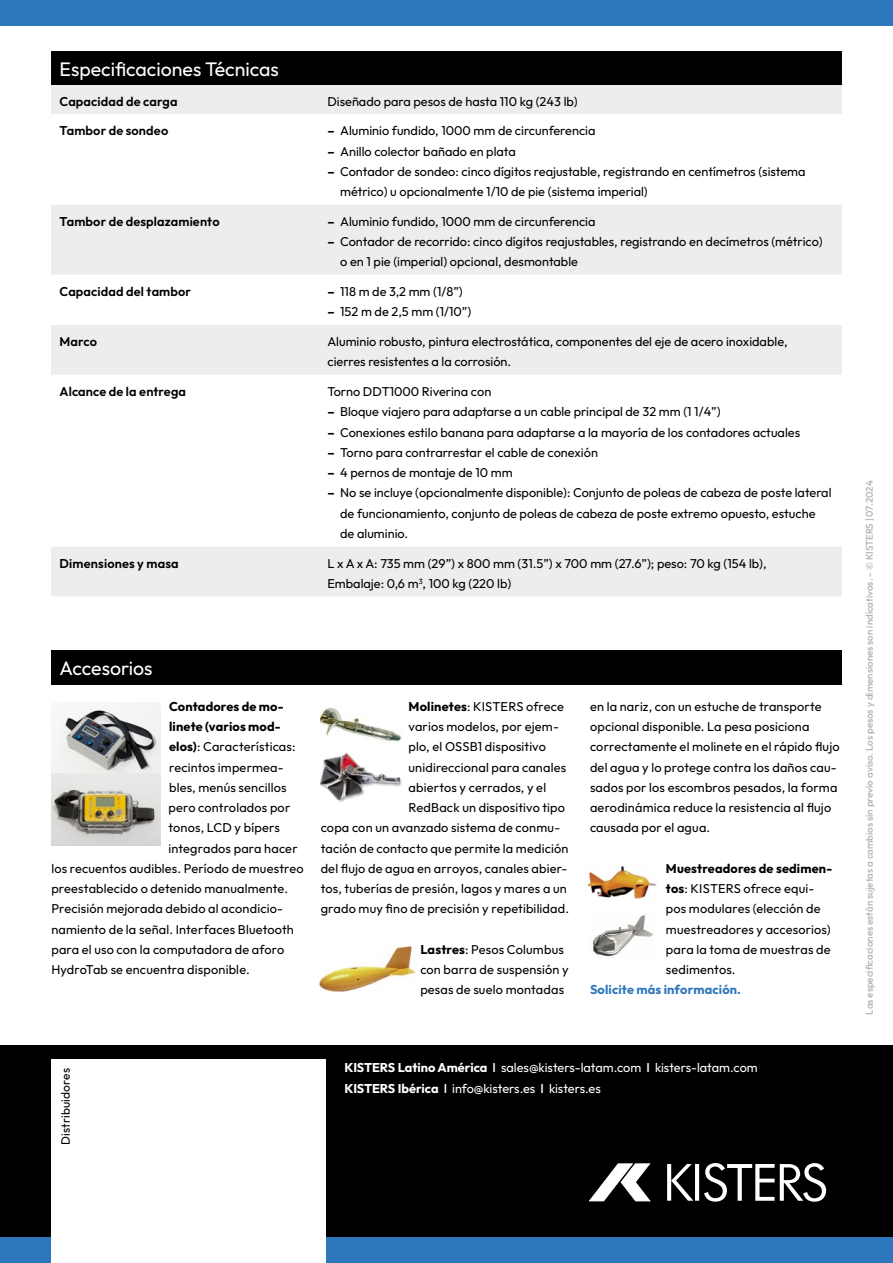
<style>
.page{position:relative;width:893px;height:1263px;background:#fff}
.page>*{position:absolute;margin:0;border:0;box-sizing:border-box;transform-origin:0 0}
.t1{font:19.5px "Outfit";color:#fff}
.t2{font:12.75px/20.2px "Outfit";color:#000}
.t3{font:600 12.75px "Outfit";letter-spacing:.01em;color:#000}
.t4{font:12.75px/20.2px "Outfit";color:#fff}
.t5{font:700 12.75px "Outfit";letter-spacing:.01em;color:#000}
.t6{font:700 12.75px "Outfit";letter-spacing:.01em;color:#2f77bc}
.t7{font:12px "Outfit";letter-spacing:.015em;color:#000}
.t8{font:500 9.75px "Outfit";color:#b3b2b2}
.s1{font-weight:700}
.s2{font-weight:500}
</style>
<div class="page">
<div style="left:0;top:1034px;width:893px;height:229px;background:#2f77bc;opacity:.4"></div>
<div style="left:0;top:0;width:893px;height:26px;background:#2f77bc"></div>
<div style="left:0;top:1237px;width:893px;height:26px;background:#2f77bc"></div>
<svg style="left:667px;top:1164px;width:4px;height:37px"></svg>
<svg style="left:671px;top:1164px;width:22px;height:37px"></svg>
<hr style="left:695px;top:1164px;width:4px;height:37px;background:#fff">
<svg style="left:704px;top:1163px;width:122px;height:39px"></svg>
<svg style="left:589px;top:1163px;width:61px;height:38px"></svg>
<div style="left:51px;top:1059px;width:274px;height:204px;background:#fff"></div>
<div style="left:51px;top:650px;width:791px;height:34px;background:#000"></div>
<div style="left:51px;top:51px;width:791px;height:34px;background:#000"></div>
<div style="left:51px;top:85px;width:791px;height:511px;background:#ededed"></div>
<svg style="left:51px;top:114px;width:791px;height:432px"></svg>
<img style="left:51px;top:702px;width:110px;height:73px">
<img style="left:51px;top:773px;width:109px;height:73px">
<img style="left:321px;top:708px;width:80px;height:34px">
<div style="left:321px;top:754px;width:81px;height:48px;background:#000;opacity:.3"></div>
<img style="left:321px;top:754px;width:78px;height:46px">
<img style="left:592px;top:914px;width:62px;height:43px">
<img style="left:587px;top:866px;width:69px;height:33px">
<img style="left:319px;top:945px;width:96px;height:47px">
<h1 class="t1" style="left:60px;top:58px;width:221px">Especificaciones Técnicas</h1>
<p class="t3" style="left:60px;top:94px;width:120px">Capacidad de carga</p>
<p class="t2" style="left:327px;top:91px;width:252px">Diseñado para pesos de hasta 110 kg (243 lb)</p>
<p class="t3" style="left:60px;top:124px;width:110px">Tambor de sondeo</p>
<p class="t2" style="left:327px;top:121px;width:270px"><span class="s1">–</span> Aluminio fundido, 1000 mm de circunferencia</p>
<p class="t2" style="left:327px;top:141px;width:190px"><span class="s1">–</span> Anillo colector bañado en plata</p>
<p class="t2" style="left:340px;top:161px;width:467px;text-indent:-13px"><span class="s1">–</span> Contador de sondeo: cinco dígitos reajustable, registrando en centímetros (sistema métrico) u opcionalmente 1/10 de pie (sistema imperial)</p>
<p class="t3" style="left:60px;top:214px;width:162px">Tambor de desplazamiento</p>
<p class="t2" style="left:327px;top:211px;width:270px"><span class="s1">–</span> Aluminio fundido, 1000 mm de circunferencia</p>
<p class="t2" style="left:340px;top:231px;width:484px;text-indent:-13px"><span class="s1">–</span> Contador de recorrido: cinco dígitos reajustables, registrando en decímetros (métrico) o en 1 pie (imperial) opcional, desmontable</p>
<p class="t3" style="left:60px;top:284px;width:133px">Capacidad del tambor</p>
<p class="t2" style="left:327px;top:281px;width:137px"><span class="s1">–</span> 118 m de 3,2 mm (1/8”)</p>
<p class="t2" style="left:327px;top:302px;width:145px"><span class="s1">–</span> 152 m de 2,5 mm (1/10”)</p>
<p class="t3" style="left:60px;top:334px;width:39px">Marco</p>
<p class="t2" style="left:327px;top:331px;width:462px">Aluminio robusto, pintura electrostática, componentes del eje de acero inoxidable, cierres resistentes a la corrosión.</p>
<p class="t3" style="left:60px;top:384px;width:128px">Alcance de la entrega</p>
<p class="t2" style="left:327px;top:381px;width:165px">Torno DDT1000 Riverina con</p>
<p class="t2" style="left:327px;top:402px;width:395px"><span class="s1">–</span> Bloque viajero para adaptarse a un cable principal de 32 mm (1 1/4”)</p>
<p class="t2" style="left:327px;top:422px;width:474px"><span class="s1">–</span> Conexiones estilo banana para adaptarse a la mayoría de los contadores actuales</p>
<p class="t2" style="left:327px;top:442px;width:272px"><span class="s1">–</span> Torno para contrarrestar el cable de conexión</p>
<p class="t2" style="left:327px;top:462px;width:187px"><span class="s1">–</span> 4 pernos de montaje de 10 mm</p>
<p class="t2" style="left:340px;top:483px;width:493px;text-indent:-13px"><span class="s1">–</span> No se incluye (opcionalmente disponible): Conjunto de poleas de cabeza de poste lateral de funcionamiento, conjunto de poleas de cabeza de poste extremo opuesto, estuche de aluminio.</p>
<p class="t3" style="left:60px;top:556px;width:121px">Dimensiones y masa</p>
<p class="t2" style="left:327px;top:553px;width:441px">L x A x A: 735 mm (29”) x 800 mm (31.5”) x 700 mm (27.6”); peso: 70 kg (154 lb),<br>Embalaje: 0,6 m<sup>3</sup>, 100 kg (220 lb)</p>
<h1 class="t1" style="left:60px;top:657px;width:95px">Accesorios</h1>
<p class="t5" style="left:169px;top:699px;width:116px">Contadores de mo-</p>
<p class="t5" style="left:169px;top:719px;width:113px">linete (varios mod-</p>
<p class="t2" style="left:169px;top:737px;width:128px"><span class="s1">elos)</span>: Características:</p>
<p class="t2" style="left:169px;top:757px;width:116px">recintos impermea-</p>
<p class="t2" style="left:169px;top:777px;width:119px">bles, menús sencillos</p>
<p class="t2" style="left:168px;top:797px;width:123px">pero controlados por</p>
<p class="t2" style="left:168px;top:818px;width:113px">tonos, LCD y bípers</p>
<p class="t2" style="left:168px;top:838px;width:131px">integrados para hacer</p>
<p class="t2" style="left:51px;top:858px;width:254px">los recuentos audibles. Período de muestreo</p>
<p class="t2" style="left:51px;top:878px;width:238px">preestablecido o detenido manualmente.</p>
<p class="t2" style="left:51px;top:899px;width:233px">Precisión mejorada debido al acondicio-</p>
<p class="t2" style="left:51px;top:919px;width:244px">namiento de la señal. Interfaces Bluetooth</p>
<p class="t2" style="left:51px;top:939px;width:234px">para el uso con la computadora de aforo</p>
<p class="t2" style="left:51px;top:959px;width:200px">HydroTab se encuentra disponible.</p>
<p class="t2" style="left:409px;top:696px;width:157px"><span class="s1">Molinetes</span>: KISTERS ofrece</p>
<p class="t2" style="left:409px;top:716px;width:152px">varios modelos, por ejem-</p>
<p class="t2" style="left:409px;top:737px;width:139px">plo, el OSSB1 dispositivo</p>
<p class="t2" style="left:408px;top:757px;width:159px">unidireccional para canales</p>
<p class="t2" style="left:408px;top:777px;width:139px">abiertos y cerrados, y el</p>
<p class="t2" style="left:408px;top:797px;width:158px">RedBack un dispositivo tipo</p>
<p class="t2" style="left:321px;top:818px;width:241px">copa con un avanzado sistema de conmu-</p>
<p class="t2" style="left:321px;top:838px;width:249px">tación de contacto que permite la medición</p>
<p class="t2" style="left:321px;top:858px;width:248px">del flujo de agua en arroyos, canales abier-</p>
<p class="t2" style="left:321px;top:878px;width:248px">tos, tuberías de presión, lagos y mares a un</p>
<p class="t2" style="left:321px;top:899px;width:250px">grado muy fino de precisión y repetibilidad.</p>
<p class="t2" style="left:420px;top:939px;width:150px"><span class="s1">Lastres</span>: Pesos Columbus con barra de suspensión y pesas de suelo montadas</p>
<p class="t2" style="left:590px;top:696px;width:251px">en la nariz, con un estuche de transporte opcional disponible. La pesa posiciona correctamente el molinete en el rápido flujo del agua y lo protege contra los daños cau&shy;sados por los escombros pesados, la forma aerodinámica reduce la resistencia al flujo causada por el agua.</p>
<p class="t2" style="left:666px;top:858px;width:168px"><span class="s1">Muestreadores de sedimen&shy;tos</span>: KISTERS ofrece equi&shy;pos modulares (elección de muestreadores y accesorios) para la toma de muestras de sedimentos.</p>
<p class="t6" style="left:590px;top:983px;width:153px">Solicite más información.</p>
<p class="t7" style="left:59px;top:1145px;width:79px;rotate:-90deg">Distribuidores</p>
<p class="t4" style="left:345px;top:1057px;width:415px"><span class="s1">KISTERS Latino América</span> <span class="s2">I</span> sales@kisters-latam.com <span class="s2">I</span> kisters-latam.com<br><span class="s1">KISTERS Ibérica</span> <span class="s2">I</span> info@kisters.es <span class="s2">I</span> kisters.es</p>
<p class="t8" style="left:864px;top:1015px;width:536px;rotate:-90deg">Las especificaciones están sujetas a cambios sin previo aviso. Los pesos y dimensiones son indicativos. - © KISTERS | 07.2024</p>
</div>
